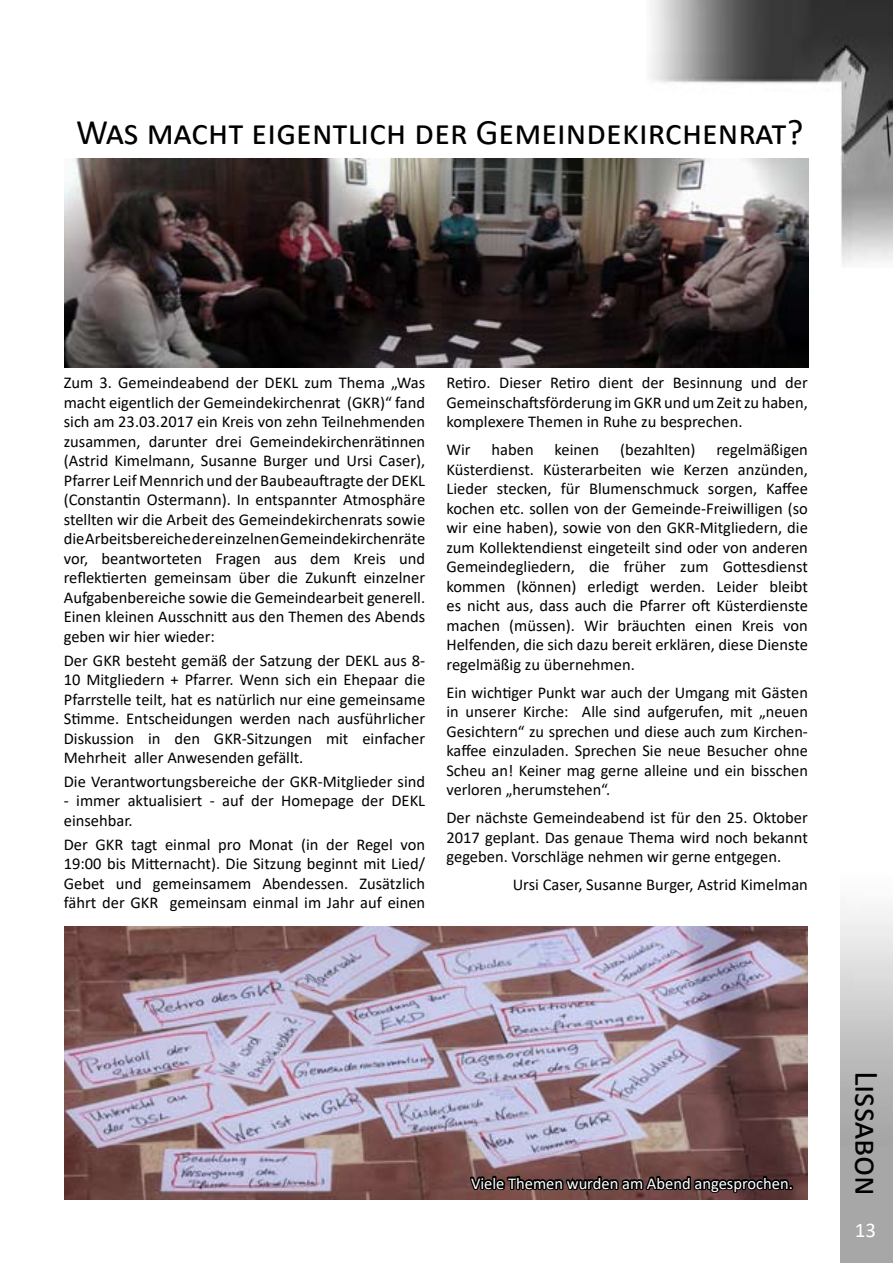
<style>
.page{position:relative;width:893px;height:1263px;background:#fff}
.page>*{position:absolute;margin:0;border:0;box-sizing:border-box;transform-origin:0 0}
.t1{font:36px "Calibri";color:#000}
.t2{font:34.5px "Calibri";color:#000}
.t3{font:21px "Calibri";color:#fff}
.t4{font:16.5px/19.5px "Calibri";color:#000;text-align:justify}
.t5{font:16.5px "Calibri";color:#fff}
</style>
<div class="page">
<img style="left:651px;top:0;width:242px;height:268px">
<img style="left:64px;top:927px;width:744px;height:272px">
<img style="left:64px;top:158px;width:744px;height:209px">
<svg style="left:468px;top:1160px;width:328px;height:40px;background:#543635"></svg>
<h1 class="t1" style="left:76px;top:107px;width:729px">Was macht eigentlich der Gemeindekirchenrat?</h1>
<p class="t4" style="left:64px;top:373px;width:363px">Zum 3. Gemeindeabend der DEKL zum Thema „Was macht eigentlich der Gemeindekirchenrat (GKR)“ fand sich am 23.03.2017 ein Kreis von zehn Teilnehmenden zusammen, darunter drei Gemeindekirchenrätinnen (Astrid Kimelmann, Susanne Burger und Ursi Caser), Pfarrer Leif Mennrich und der Baubeauftragte der DEKL (Constantin Ostermann). In entspannter Atmosphäre stellten wir die Arbeit des Gemeindekirchenrats sowie die Arbeitsbereiche der einzelnen Gemeindekirchenräte vor, beantworteten Fragen aus dem Kreis und reflektierten gemeinsam über die Zukunft einzelner Aufgabenbereiche sowie die Gemeindearbeit generell.<br>Einen kleinen Ausschnitt aus den Themen des Abends geben wir hier wieder:</p>
<p class="t4" style="left:64px;top:650px;width:363px">Der GKR besteht gemäß der Satzung der DEKL aus 8- 10 Mitgliedern + Pfarrer. Wenn sich ein Ehepaar die Pfarrstelle teilt, hat es natürlich nur eine gemeinsame Stimme. Entscheidungen werden nach ausführlicher Diskussion in den GKR-Sitzungen mit einfacher Mehrheit aller Anwesenden gefällt.</p>
<p class="t4" style="left:64px;top:771px;width:363px">Die Verantwortungsbereiche der GKR-Mitglieder sind</p>
<p class="t4" style="left:64px;top:791px;width:363px">- immer aktualisiert - auf der Homepage der DEKL einsehbar.</p>
<p class="t4" style="left:64px;top:834px;width:363px">Der GKR tagt einmal pro Monat (in der Regel von 19:00 bis Mitternacht). Die Sitzung beginnt mit Lied/ Gebet und gemeinsamem Abendessen. Zusätzlich fährt der GKR gemeinsam einmal im Jahr auf einen</p>
<p class="t4" style="left:446px;top:373px;width:363px">Retiro. Dieser Retiro dient der Besinnung und der Gemeinschaftsförderung im GKR und um Zeit zu haben, komplexere Themen in Ruhe zu besprechen.</p>
<p class="t4" style="left:446px;top:440px;width:26px">Wir</p>
<p class="t4" style="left:492px;top:440px;width:44px">haben</p>
<p class="t4" style="left:555px;top:440px;width:46px">keinen</p>
<p class="t4" style="left:620px;top:440px;width:77px">(bezahlten)</p>
<p class="t4" style="left:446px;top:440px;width:363px;text-indent:270px">regelmäßigen Küsterdienst. Küsterarbeiten wie Kerzen anzünden, Lieder stecken, für Blumenschmuck sorgen, Kaffee kochen etc. sollen von der Gemeinde-Freiwilligen (so wir eine haben), sowie von den GKR-Mitgliedern, die zum Kollektendienst eingeteilt sind oder von anderen Gemeindegliedern, die früher zum Gottesdienst kommen (können) erledigt werden. Leider bleibt es nicht aus, dass auch die Pfarrer oft Küsterdienste machen (müssen). Wir bräuchten einen Kreis von Helfenden, die sich dazu bereit erklären, diese Dienste regelmäßig zu übernehmen.</p>
<p class="t4" style="left:446px;top:682px;width:363px">Ein wichtiger Punkt war auch der Umgang mit Gästen in unserer Kirche: Alle sind aufgerufen, mit „neuen Gesichtern“ zu sprechen und diese auch zum Kirchen&shy;kaffee einzuladen. Sprechen Sie neue Besucher ohne Scheu an! Keiner mag gerne alleine und ein bisschen verloren „herumstehen“.</p>
<p class="t4" style="left:446px;top:808px;width:363px">Der nächste Gemeindeabend ist für den 25. Oktober 2017 geplant. Das genaue Thema wird noch bekannt gegeben. Vorschläge nehmen wir gerne entgegen.</p>
<p class="t4" style="left:513px;top:875px;width:297px">Ursi Caser, Susanne Burger, Astrid Kimelman</p>
<p class="t5" style="left:471px;top:1171px;width:323px">Viele Themen wurden am Abend angesprochen.</p>
<h2 class="t2" style="left:891px;top:1070px;width:126px;rotate:90deg">Lissabon</h2>
<p class="t3" style="left:855px;top:1215px;width:23px">13</p>
<p class="t3" style="left:853px;top:1225px;width:23px">13</p>
</div>
